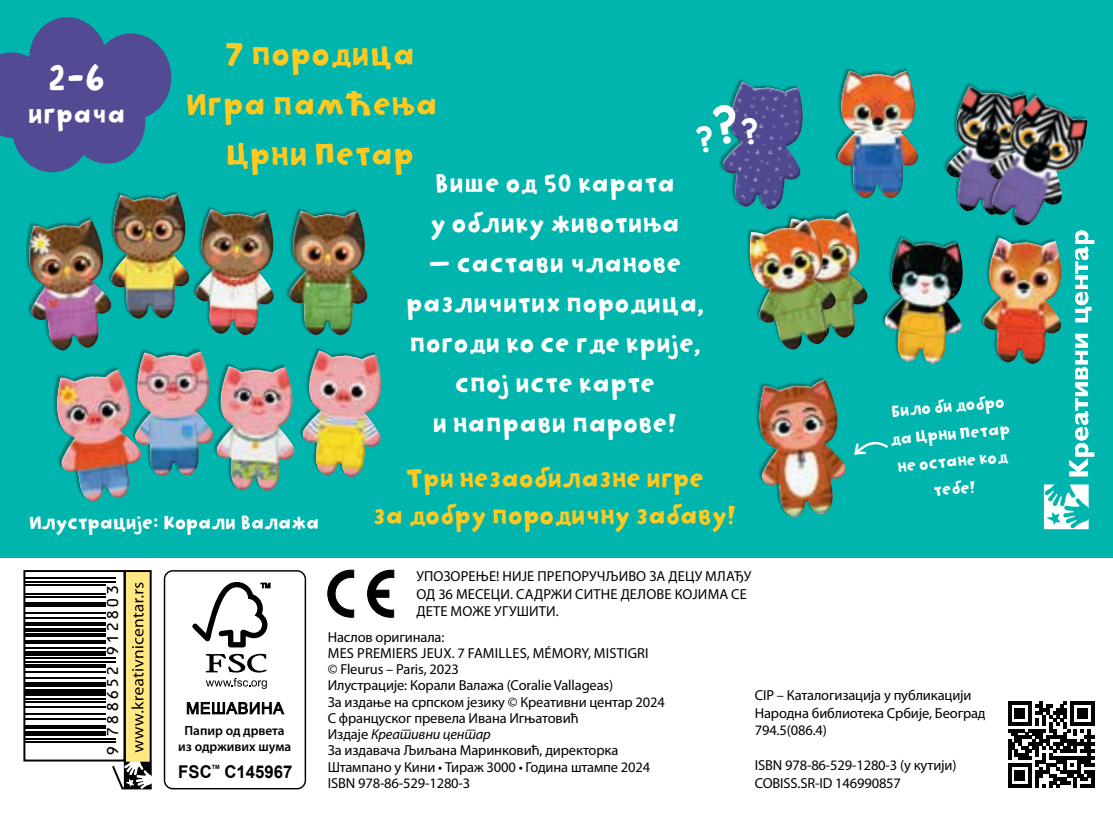
<style>
.page{position:relative;width:1113px;height:815px;background:#00b5ad}
.page>*{position:absolute;margin:0;border:0;box-sizing:border-box;transform-origin:0 0}
.t1{font:800 expanded 42.5px "Aljkavko";color:#fff}
.t2{font:800 expanded 37.5px/50px "Aljkavko";letter-spacing:.01em;color:#ffc920;text-align:center}
.t3{font:800 expanded 31px "Aljkavko";letter-spacing:.01em;color:#fff}
.t4{font:800 expanded 30px/40px "Aljkavko";letter-spacing:.01em;color:#fff}
.t5{font:800 expanded 30px/37.5px "Aljkavko";color:#ffc920;text-align:center}
.t6{font:800 expanded 22.5px "Aljkavko";letter-spacing:-.01em;color:#fff}
.t7{font:800 expanded 19.25px/27.5px "Aljkavko";color:#fff;text-align:center}
.t8{font:17.5px "OCRB10 Pitch BT";letter-spacing:.095em;color:#000}
.t9{font:700 17.5px "Arial";color:#000;scale:.95 1}
.t10{font:14.5px/16.2px "Myriad Pro";letter-spacing:-.01em;color:#000}
.t11{font:14.5px/17.5px "Myriad Pro";letter-spacing:.01em;color:#000}
.t12{font:600 13.25px/16px "Myriad Pro";color:#000;text-align:center}
.t13{font:700 5.75px "Arial";color:#000;scale:.95 1}
.s1{font-style:italic}
</style>
<div class="page">
<div style="left:0;top:558px;width:1113px;height:257px;background:#fff"></div>
<svg style="left:165px;top:571px;width:140px;height:218px"></svg>
<div style="left:164px;top:570px;width:142px;height:219px;border:1px solid #000;border-radius:8px"></div>
<div style="left:175px;top:764px;width:121px;height:14px;background:#fff"></div>
<svg style="left:0;top:17px;width:172px;height:156px"></svg>
<img style="left:26px;top:193px;width:355px;height:309px">
<svg style="left:367px;top:570px;width:27px;height:47px"></svg>
<svg style="left:328px;top:570px;width:26px;height:47px"></svg>
<div style="left:125px;top:571px;width:26px;height:192px;background:#ffe781"></div>
<div style="left:124px;top:570px;width:28px;height:194px;border:2px solid #000"></div>
<svg style="left:131px;top:583px;width:13px;height:169px"></svg>
<div style="left:23px;top:570px;width:102px;height:191px;border:2px solid #000"></div>
<svg style="left:112px;top:762px;width:40px;height:27px"></svg>
<hr style="left:25px;top:741px;width:91px;height:2px;background:#000">
<hr style="left:25px;top:738px;width:91px;height:1px;background:#000">
<div style="left:25px;top:731px;width:80px;height:5px;background:#000"></div>
<hr style="left:25px;top:726px;width:80px;height:3px;background:#000">
<hr style="left:25px;top:719px;width:80px;height:1px;background:#000">
<hr style="left:25px;top:714px;width:80px;height:1px;background:#000">
<hr style="left:25px;top:707px;width:80px;height:1px;background:#000">
<hr style="left:25px;top:701px;width:80px;height:2px;background:#000">
<hr style="left:25px;top:698px;width:80px;height:1px;background:#000">
<div style="left:25px;top:689px;width:80px;height:7px;background:#000"></div>
<div style="left:25px;top:682px;width:80px;height:5px;background:#000"></div>
<hr style="left:25px;top:677px;width:80px;height:1px;background:#000">
<hr style="left:25px;top:672px;width:80px;height:1px;background:#000">
<hr style="left:25px;top:665px;width:80px;height:3px;background:#000">
<hr style="left:25px;top:661px;width:91px;height:1px;background:#000">
<hr style="left:25px;top:658px;width:91px;height:1px;background:#000">
<div style="left:25px;top:651px;width:80px;height:5px;background:#000"></div>
<hr style="left:25px;top:647px;width:80px;height:2px;background:#000">
<hr style="left:25px;top:640px;width:80px;height:3px;background:#000">
<hr style="left:25px;top:633px;width:80px;height:3px;background:#000">
<hr style="left:25px;top:628px;width:80px;height:3px;background:#000">
<hr style="left:25px;top:623px;width:80px;height:3px;background:#000">
<hr style="left:25px;top:618px;width:80px;height:1px;background:#000">
<hr style="left:25px;top:612px;width:80px;height:2px;background:#000">
<div style="left:25px;top:602px;width:80px;height:5px;background:#000"></div>
<hr style="left:25px;top:597px;width:80px;height:1px;background:#000">
<hr style="left:25px;top:593px;width:80px;height:1px;background:#000">
<hr style="left:25px;top:584px;width:80px;height:2px;background:#000">
<hr style="left:25px;top:581px;width:91px;height:1px;background:#000">
<hr style="left:25px;top:577px;width:91px;height:2px;background:#000">
<svg style="left:1008px;top:701px;width:86px;height:87px"></svg>
<img style="left:719px;top:71px;width:376px;height:458px">
<h1 class="t1" style="left:48px;top:51px;width:60px">2-6</h1>
<h3 class="t3" style="left:28px;top:94px;width:99px">играча</h3>
<h2 class="t2" style="left:186px;top:28px;width:254px">7 породица<br>Игра памћења<br>Црни Петар</h2>
<h3 class="t4" style="left:431px;top:163px;width:251px">Више од 50 карата у облику животиња</h3>
<h3 class="t4" style="left:406px;top:243px;width:299px;text-align:center">– састави чланове различитих породица, погоди ко се где крије, спој исте карте<br>и направи парове!</h3>
<h3 class="t6" style="left:29px;top:508px;width:292px">Илустрације: Корали Валажа</h3>
<h3 class="t5" style="left:373px;top:458px;width:365px">Три незаобилазне игре<br>за добру породичну забаву!</h3>
<h3 class="t7" style="left:886px;top:397px;width:122px;rotate:-5deg">Било би добро да Црни Петар не остане код тебе!</h3>
<p class="t8" style="left:102px;top:756px;width:172px;rotate:-90deg">9 788652 912803</p>
<p class="t12" style="left:178px;top:722px;width:115px">Папир од дрвета из одрживих шума</p>
<p class="t9" style="left:178px;top:759px;width:37px">FSC</p>
<p class="t13" style="left:212px;top:763px;width:10px">TM</p>
<p class="t9" style="left:224px;top:759px;width:73px">C145967</p>
<p class="t11" style="left:416px;top:567px;width:336px">УПОЗОРЕЊЕ! НИЈЕ ПРЕПОРУЧЉИВО ЗА ДЕЦУ МЛАЂУ<br>ОД 36 МЕСЕЦИ. САДРЖИ СИТНЕ ДЕЛОВЕ КОЈИМА СЕ<br>ДЕТЕ МОЖЕ УГУШИТИ.</p>
<p class="t10" style="left:328px;top:628px;width:339px">Наслов оригинала:<br>MES PREMIERS JEUX. 7 FAMILLES, MÉMORY, MISTIGRI<br>© Fleurus – Paris, 2023<br>Илустрације: Корали Валажа (Coralie Vallageas)<br>За издање на српском језику © Креативни центар 2024<br>С француског превела Ивана Игњатовић<br>Издаје <span class="s1">Креативни центар<br></span>За издавача Љиљана Маринковић, директорка Штампано у Кини • Тираж 3000 • Година штампе 2024<br>ISBN 978-86-529-1280-3</p>
<p class="t10" style="left:754px;top:686px;width:232px;line-height:17.5px">CIP – Каталогизација у публикацији<br>Народна библиотека Србије, Београд<br>794.5(086.4)</p>
<p class="t10" style="left:754px;top:756px;width:203px;line-height:17.5px">ISBN 978-86-529-1280-3 (у кутији)<br>COBISS.SR-ID 146990857</p>
</div>
